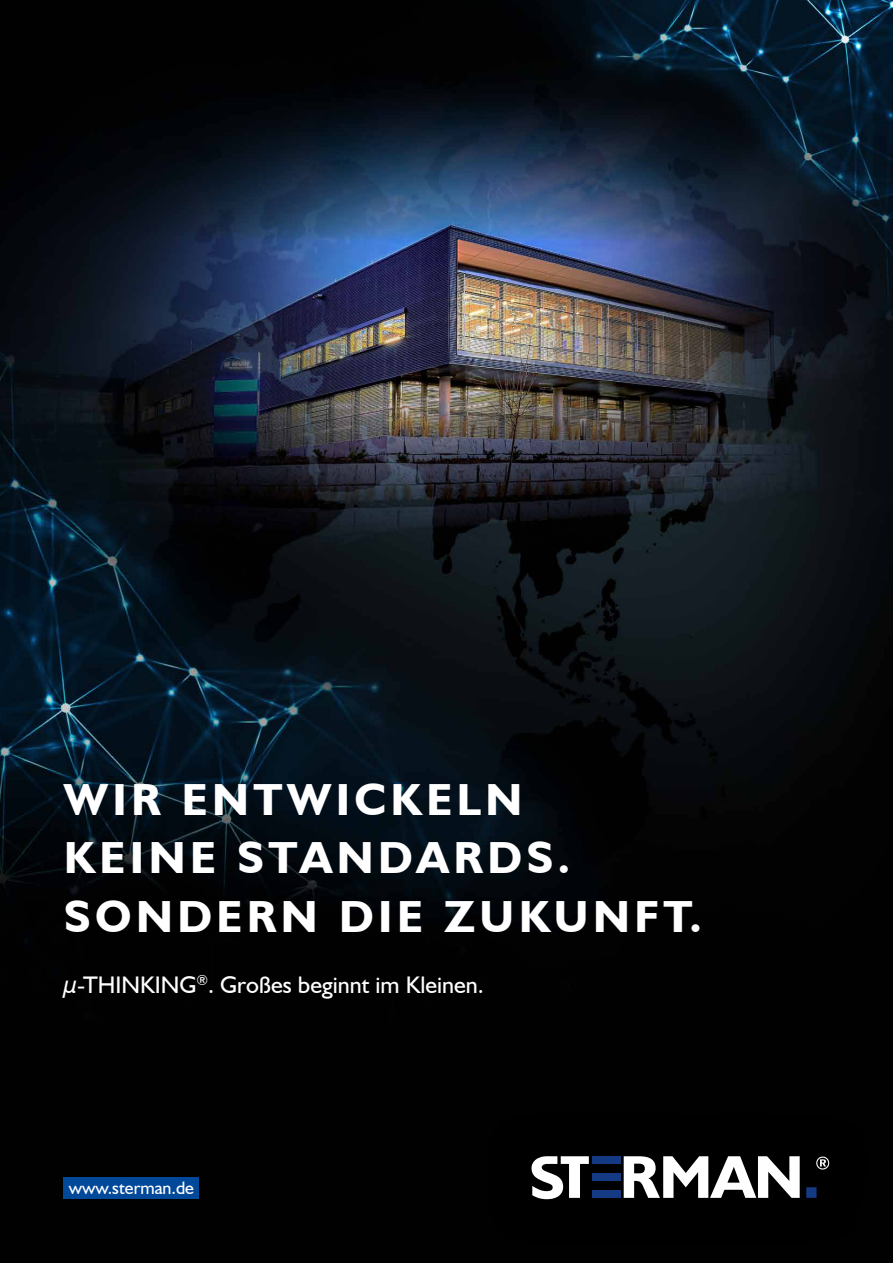
<style>
.page{position:relative;width:893px;height:1263px;background:#fff}
.page>*{position:absolute;margin:0;border:0;box-sizing:border-box;transform-origin:0 0}
.t1{font:700 45px/58.5px "Humanist 521 BT";letter-spacing:.1em;color:#fff}
.t2{font:24px "Humanst 521 BT";color:#fff}
.t3{font:18px "Humanist 521 BT";color:#fff}
</style>
<div class="page">
<img style="left:0;top:0;width:893px;height:1263px">
<div style="left:487px;top:1109px;width:383px;height:136px;background:#000"></div>
<svg style="left:531px;top:1156px;width:58px;height:43px"></svg>
<svg style="left:624px;top:1156px;width:176px;height:42px"></svg>
<svg style="left:806px;top:1187px;width:10px;height:11px"></svg>
<svg style="left:816px;top:1156px;width:13px;height:13px"></svg>
<div style="left:592px;top:1190px;width:28px;height:8px;background:#143a84"></div>
<div style="left:592px;top:1173px;width:28px;height:8px;background:#143a84"></div>
<div style="left:592px;top:1156px;width:28px;height:8px;background:#143a84"></div>
<div style="left:64px;top:1177px;width:135px;height:22px;background:#00489a"></div>
<p class="t1" style="left:64px;top:769px;width:639px">WIR ENTWICKELN<br>KEINE STANDARDS.<br>SONDERN DIE ZUKUNFT.</p>
<p class="t2" style="left:64px;top:970px;width:422px">µ-THINKING<sup>®</sup>. Großes beginnt im Kleinen.</p>
<p class="t3" style="left:69px;top:1177px;width:127px">www.sterman.de</p>
</div>
